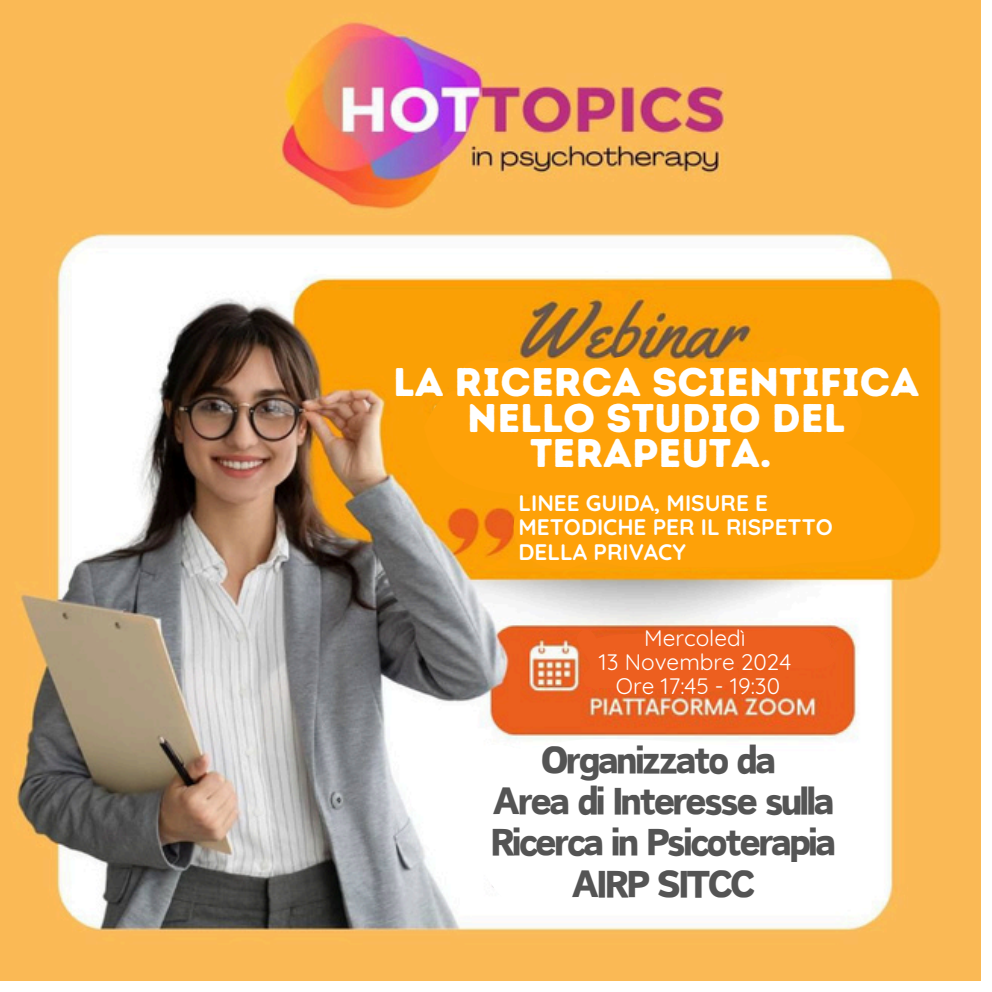
<style>
.page{position:relative;width:992px;height:992px;background:#fff}
.page>*{position:absolute;margin:0;border:0;box-sizing:border-box;transform-origin:0 0}
.t1{font:45px/41.2px "Canva Sweet Heart";letter-spacing:-.035em;color:#545454;text-align:center}
.t2{font:40px/35.5px "Intro Rust Base";color:#fff;text-align:center}
.t3{font:700 22.5px/24.5px "Quicksand";color:#fff}
.t4{font:22.5px "Quicksand";color:#fff}
</style>
<div class="page">
<img style="left:0;top:0;width:981px;height:981px">
<svg style="left:740px;top:355px;width:69px;height:4px"></svg>
<div style="left:424px;top:359px;width:491px;height:211px;background:#fea108"></div>
<div style="left:477px;top:356px;width:244px;height:85px;background:#fea108"></div>
<div style="left:577px;top:630px;width:260px;height:63px;background:#ed5f1f"></div>
<svg style="left:451px;top:739px;width:336px;height:166px"></svg>
<h3 class="t2" style="left:393px;top:364px;width:528px">LA RICERCA SCIENTIFICA<br>NELLO STUDIO DEL<br>TERAPEUTA.</h3>
<h2 class="t3" style="left:518px;top:490px;width:316px">LINEE GUIDA, MISURE E<br>METODICHE PER IL RISPETTO<br>DELLA PRIVACY</h2>
<p class="t4" style="left:644px;top:623px;width:103px">Mercoledì</p>
<p class="t4" style="left:598px;top:648px;width:194px">13 Novembre 2024</p>
<p class="t4" style="left:616px;top:672px;width:166px">Ore 17:45 - 19:30</p>
<h1 class="t1" style="left:491px;top:738px;width:346px">Organizzato da<br>Area di Interesse sulla<br>Ricerca in Psicoterapia<br>AIRP SITCC</h1>
</div>
